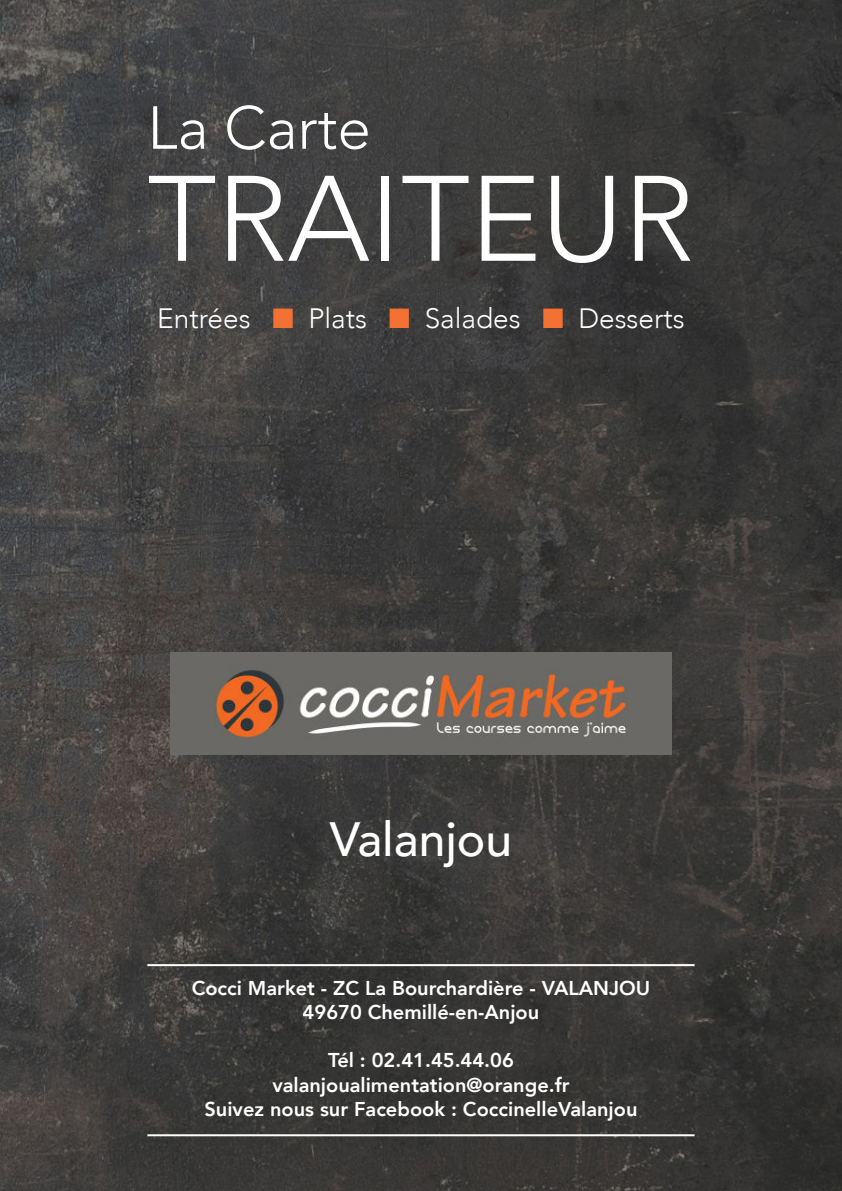
<style>
.page{position:relative;width:842px;height:1191px;background:#fff}
.page>*{position:absolute;margin:0;border:0;box-sizing:border-box;transform-origin:0 0}
.t1{font:300 120px "Avenir";color:#fff}
.t2{font:300 60px "Avenir";color:#fff}
.t3{font:500 48px "Avenir";color:#fff}
.t4{font:300 28px "Avenir";color:#fff}
.t5{font:800 20px/24px "Avenir";color:#fff;text-align:center}
.s1{color:#f37133}
</style>
<div class="page">
<img style="left:0;top:0;width:842px;height:1191px">
<img style="left:170px;top:652px;width:502px;height:102px">
<hr style="left:147px;top:964px;width:547px;height:2px;background:#fff">
<hr style="left:147px;top:1134px;width:547px;height:2px;background:#fff">
<h2 class="t2" style="left:147px;top:103px;width:225px">La Carte</h2>
<h1 class="t1" style="left:148px;top:169px;width:548px">TRAITEUR</h1>
<h3 class="t4" style="left:157px;top:306px;width:529px">Entrées <span class="s1">■</span> Plats <span class="s1">■</span> Salades <span class="s1">■</span> Desserts</h3>
<h3 class="t3" style="left:330px;top:819px;width:184px">Valanjou</h3>
<p class="t5" style="left:192px;top:978px;width:460px">Cocci Market - ZC La Bourchardière - VALANJOU<br>49670 Chemillé-en-Anjou</p>
<p class="t5" style="left:204px;top:1050px;width:434px">Tél : 02.41.45.44.06 valanjoualimentation@orange.fr<br>Suivez nous sur Facebook : CoccinelleValanjou</p>
</div>
